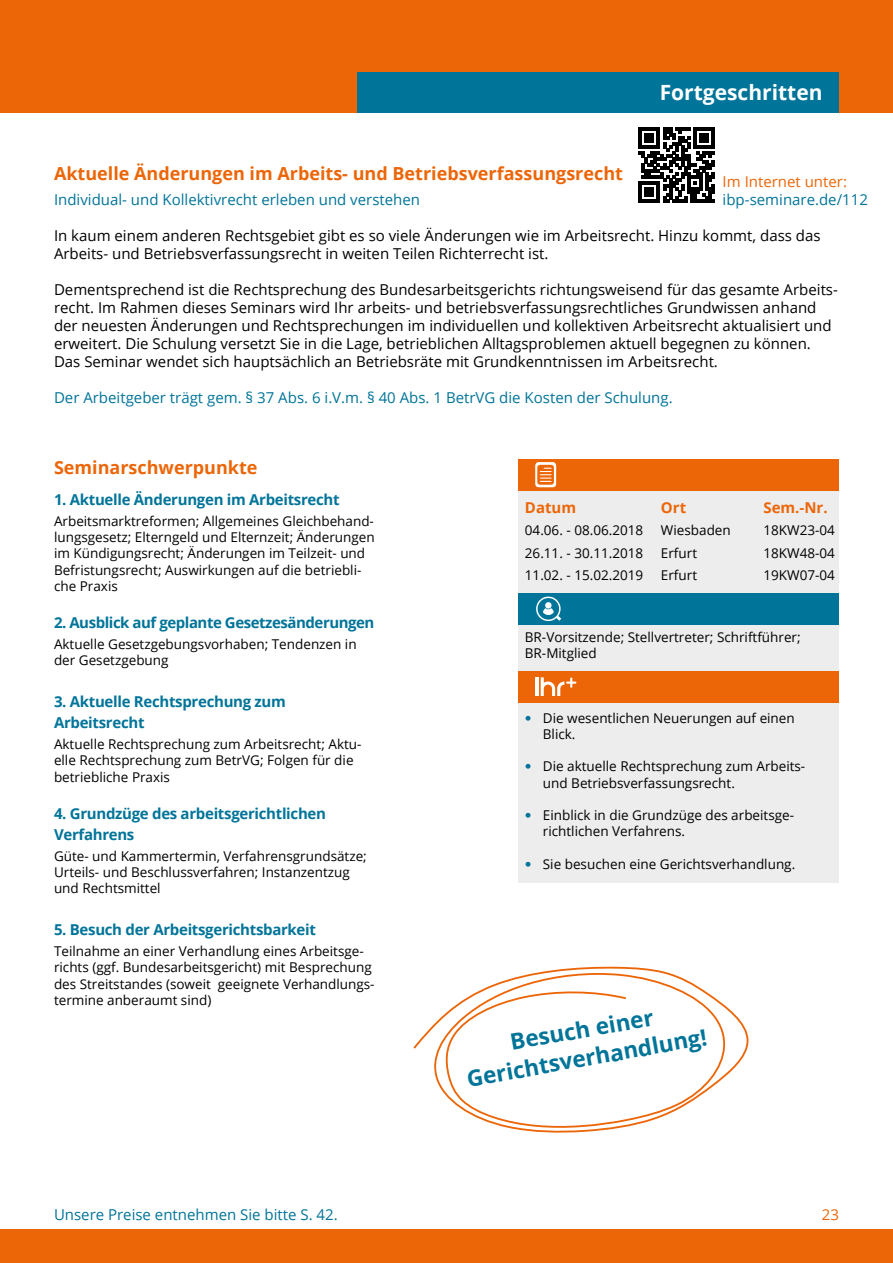
<style>
.page{position:relative;width:893px;height:1263px;background:#fff}
.page>*{position:absolute;margin:0;border:0;box-sizing:border-box;transform-origin:0 0}
.t1{font:700 22.5px/28.5px "Open Sans";color:#007499;text-align:center}
.t2{font:700 21px "Open Sans";color:#fff}
.t3{font:700 18px "Open Sans";color:#ec6608}
.t4{font:15px/18px "Open Sans";color:#000}
.t5{font:700 15px/21px "Open Sans";letter-spacing:-.02em;color:#007499}
.t6{font:15px "Open Sans";color:#007499}
.t7{font:15px "Open Sans";color:#ec6608}
.t8{font:700 15px "Open Sans";color:#ec6608}
.t9{font:13.5px/16.2px "Open Sans";color:#000}
.s1{font-family:"Helvetica Neue";font-weight:300;color:#007499}
</style>
<div class="page">
<div style="left:0;top:0;width:893px;height:113px;background:#ec6608"></div>
<div style="left:0;top:1229px;width:893px;height:34px;background:#ec6608"></div>
<div style="left:518px;top:473px;width:321px;height:409px;background:#ededed"></div>
<div style="left:358px;top:72px;width:481px;height:41px;background:#007499"></div>
<div style="left:518px;top:593px;width:321px;height:31px;background:#007499"></div>
<svg style="left:536px;top:596px;width:25px;height:25px"></svg>
<div style="left:545px;top:602px;width:7px;height:7px;background:#fff;border-radius:50%"></div>
<div style="left:518px;top:459px;width:321px;height:32px;background:#ec6608"></div>
<svg style="left:535px;top:462px;width:21px;height:25px"></svg>
<div style="left:518px;top:671px;width:321px;height:31px;background:#ec6608"></div>
<hr style="left:535px;top:678px;width:4px;height:18px;background:#fff">
<svg style="left:541px;top:677px;width:35px;height:19px"></svg>
<svg style="left:413px;top:966px;width:335px;height:167px"></svg>
<svg style="left:639px;top:127px;width:76px;height:76px"></svg>
<h2 class="t2" style="left:660px;top:78px;width:164px">Fortgeschritten</h2>
<h3 class="t3" style="left:54px;top:160px;width:570px">Aktuelle Änderungen im Arbeits- und Betriebsverfassungsrecht</h3>
<p class="t6" style="left:54px;top:189px;width:368px">Individual- und Kollektivrecht erleben und verstehen</p>
<p class="t4" style="left:54px;top:226px;width:768px">In kaum einem anderen Rechtsgebiet gibt es so viele Änderungen wie im Arbeitsrecht. Hinzu kommt, dass das<br>Arbeits- und Betriebsverfassungsrecht in weiten Teilen Richterrecht ist.</p>
<p class="t4" style="left:54px;top:280px;width:785px">Dementsprechend ist die Rechtsprechung des Bundesarbeitsgerichts richtungsweisend für das gesamte Arbeits&shy;recht. Im Rahmen dieses Seminars wird Ihr arbeits- und betriebsverfassungsrechtliches Grundwissen anhand der neuesten Änderungen und Rechtsprechungen im individuellen und kollektiven Arbeitsrecht aktualisiert und erweitert. Die Schulung versetzt Sie in die Lage, betrieblichen Alltagsproblemen aktuell begegnen zu können.<br>Das Seminar wendet sich hauptsächlich an Betriebsräte mit Grundkenntnissen im Arbeitsrecht.</p>
<p class="t6" style="left:54px;top:387px;width:620px">Der Arbeitgeber trägt gem. § 37 Abs. 6 i.V.m. § 40 Abs. 1 BetrVG die Kosten der Schulung.</p>
<p class="t7" style="left:723px;top:171px;width:126px">Im Internet unter:</p>
<p class="t6" style="left:723px;top:189px;width:147px">ibp-seminare.de/112</p>
<h3 class="t3" style="left:54px;top:455px;width:205px">Seminarschwerpunkte</h3>
<p class="t5" style="left:54px;top:489px;width:287px">1. Aktuelle Änderungen im Arbeitsrecht</p>
<p class="t9" style="left:54px;top:513px;width:322px">Arbeitsmarktreformen; Allgemeines Gleichbehand&shy;lungsgesetz; Elterngeld und Elternzeit; Änderungen im Kündigungsrecht; Änderungen im Teilzeit- und Befristungsrecht; Auswirkungen auf die betriebli&shy;che Praxis</p>
<p class="t5" style="left:54px;top:612px;width:322px">2. Ausblick auf geplante Gesetzesänderungen</p>
<p class="t9" style="left:54px;top:636px;width:304px">Aktuelle Gesetzgebungsvorhaben; Tendenzen in der Gesetzgebung</p>
<p class="t5" style="left:54px;top:691px;width:233px">3. Aktuelle Rechtsprechung zum<br>Arbeitsrecht</p>
<p class="t9" style="left:54px;top:736px;width:309px">Aktuelle Rechtsprechung zum Arbeitsrecht; Aktu&shy;elle Rechtsprechung zum BetrVG; Folgen für die betriebliche Praxis</p>
<p class="t5" style="left:54px;top:802px;width:273px">4. Grundzüge des arbeitsgerichtlichen<br>Verfahrens</p>
<p class="t9" style="left:54px;top:847px;width:314px">Güte- und Kammertermin, Verfahrensgrundsätze;<br>Urteils- und Beschlussverfahren; Instanzentzug und Rechtsmittel</p>
<p class="t5" style="left:54px;top:919px;width:263px">5. Besuch der Arbeitsgerichtsbarkeit</p>
<p class="t9" style="left:54px;top:943px;width:322px">Teilnahme an einer Verhandlung eines Arbeitsge&shy;richts (ggf. Bundesarbeitsgericht) mit Besprechung des Streitstandes (soweit geeignete Verhandlungs&shy;termine anberaumt sind)</p>
<p class="t6" style="left:54px;top:1205px;width:285px">Unsere Preise entnehmen Sie bitte S. 42.</p>
<p class="t8" style="left:525px;top:497px;width:53px">Datum</p>
<p class="t8" style="left:661px;top:497px;width:27px">Ort</p>
<p class="t8" style="left:763px;top:497px;width:66px">Sem.-Nr.</p>
<p class="t9" style="left:525px;top:522px;width:120px">04.06. - 08.06.2018</p>
<p class="t9" style="left:661px;top:522px;width:71px">Wiesbaden</p>
<p class="t9" style="left:763px;top:522px;width:73px">18KW23-04</p>
<p class="t9" style="left:525px;top:545px;width:120px">26.11. - 30.11.2018</p>
<p class="t9" style="left:661px;top:545px;width:38px">Erfurt</p>
<p class="t9" style="left:763px;top:545px;width:73px">18KW48-04</p>
<p class="t9" style="left:525px;top:567px;width:120px">11.02. - 15.02.2019</p>
<p class="t9" style="left:661px;top:567px;width:38px">Erfurt</p>
<p class="t9" style="left:763px;top:567px;width:73px">19KW07-04</p>
<p class="t9" style="left:525px;top:628px;width:277px">BR-Vorsitzende; Stellvertreter; Schriftführer;<br>BR-Mitglied</p>
<p class="t9" style="left:543px;top:709px;width:253px;text-indent:-18px"><span class="s1">•</span> Die wesentlichen Neuerungen auf einen<br>Blick.</p>
<p class="t9" style="left:543px;top:758px;width:264px;text-indent:-18px"><span class="s1">•</span> Die aktuelle Rechtsprechung zum Arbeits&shy;und Betriebsverfassungsrecht.</p>
<p class="t9" style="left:543px;top:806px;width:253px;text-indent:-18px"><span class="s1">•</span> Einblick in die Grundzüge des arbeitsge&shy;richtlichen Verfahrens.</p>
<p class="t9" style="left:525px;top:855px;width:272px"><span class="s1">•</span> Sie besuchen eine Gerichtsverhandlung.</p>
<h1 class="t1" style="left:460px;top:1036px;width:245px;rotate:-10deg">Besuch einer<br>Gerichtsverhandlung!</h1>
<p class="t7" style="left:822px;top:1205px;width:19px">23</p>
</div>
